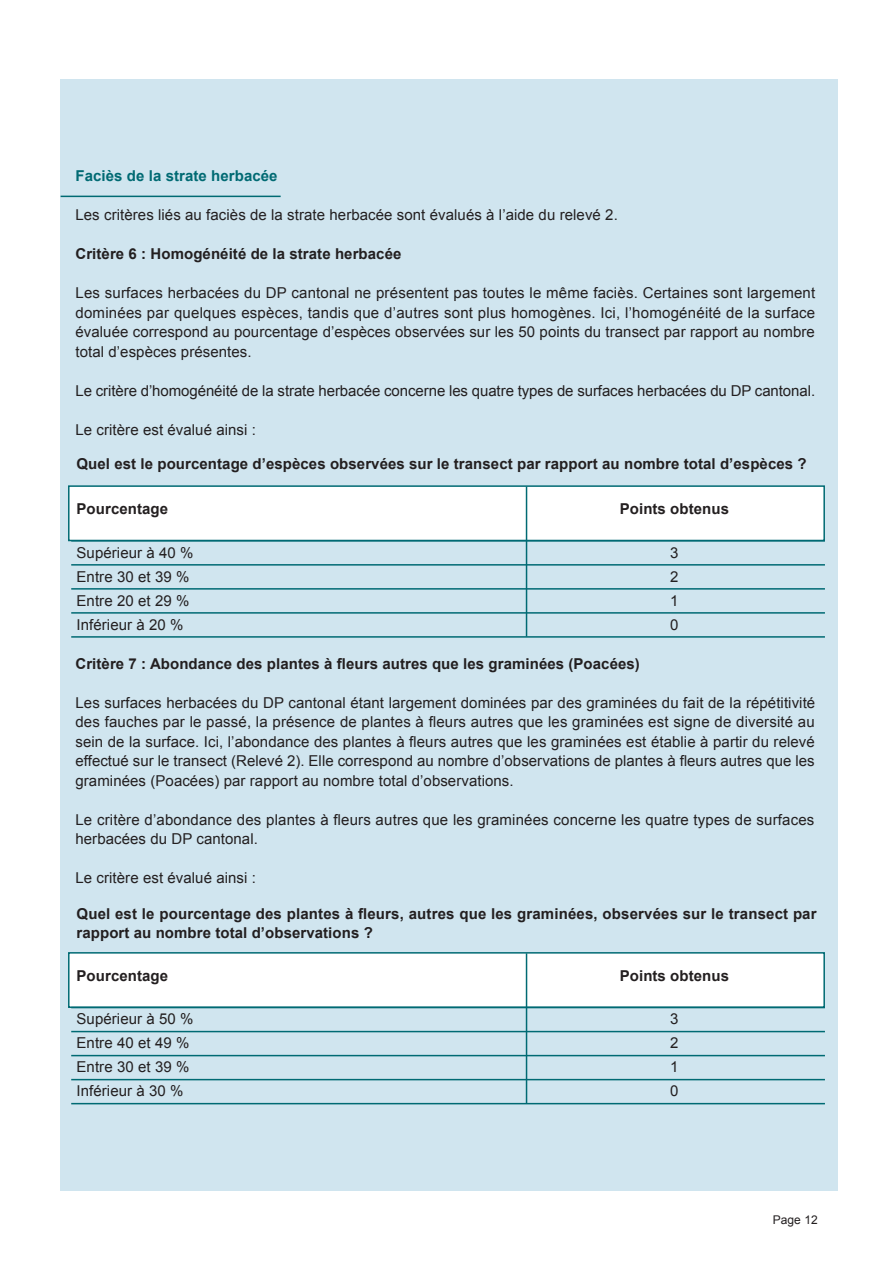
<style>
.page{position:relative;width:893px;height:1263px;background:#fff}
.page>*{position:absolute;margin:0;border:0;box-sizing:border-box;transform-origin:0 0}
.t1{font:15px/24px "Arial";letter-spacing:.005em;color:#231f20;text-align:justify}
.t2{font:700 15px/19.5px "Arial";letter-spacing:.005em;color:#231f20}
.t3{font:700 15px "Arial";letter-spacing:.005em;color:#006a73}
.t4{font:12px "Arial";letter-spacing:.005em;color:#231f20}
</style>
<div class="page">
<div style="left:61px;top:79px;width:777px;height:1112px;background:#d0e5ef"></div>
<div style="left:68px;top:485px;width:757px;height:56px;background:#fff;border:2px solid #006a73"></div>
<hr style="left:71px;top:540px;width:754px;height:2px;background:#006a73">
<hr style="left:71px;top:564px;width:754px;height:2px;background:#006a73">
<hr style="left:526px;top:487px;width:1px;height:150px;background:#006a73">
<hr style="left:71px;top:588px;width:754px;height:2px;background:#006a73">
<hr style="left:71px;top:612px;width:754px;height:2px;background:#006a73">
<hr style="left:71px;top:636px;width:754px;height:2px;background:#006a73">
<div style="left:68px;top:952px;width:757px;height:56px;background:#fff;border:2px solid #006a73"></div>
<hr style="left:71px;top:1007px;width:754px;height:1px;background:#006a73">
<hr style="left:71px;top:1031px;width:754px;height:1px;background:#006a73">
<hr style="left:526px;top:953px;width:1px;height:150px;background:#006a73">
<hr style="left:71px;top:1055px;width:754px;height:1px;background:#006a73">
<hr style="left:71px;top:1079px;width:754px;height:1px;background:#006a73">
<hr style="left:71px;top:1103px;width:754px;height:1px;background:#006a73">
<hr style="left:61px;top:196px;width:220px;height:1px;background:#006a73">
<p class="t3" style="left:75px;top:166px;width:204px">Faciès de la strate herbacée</p>
<p class="t1" style="left:75px;top:203px;width:544px">Les critères liés au faciès de la strate herbacée sont évalués à l’aide du relevé 2.</p>
<p class="t2" style="left:75px;top:245px;width:327px">Critère 6 : Homogénéité de la strate herbacée</p>
<p class="t1" style="left:75px;top:283px;width:741px;line-height:19.5px">Les surfaces herbacées du DP cantonal ne présentent pas toutes le même faciès. Certaines sont largement dominées par quelques espèces, tandis que d’autres sont plus homogènes. Ici, l’homogénéité de la surface évaluée correspond au pourcentage d’espèces observées sur les 50 points du transect par rapport au nombre total d’espèces présentes.</p>
<p class="t1" style="left:75px;top:379px;width:741px">Le critère d’homogénéité de la strate herbacée concerne les quatre types de surfaces herbacées du DP cantonal.</p>
<p class="t1" style="left:75px;top:418px;width:182px">Le critère est évalué ainsi :</p>
<p class="t2" style="left:77px;top:455px;width:732px">Quel est le pourcentage d’espèces observées sur le transect par rapport au nombre total d’espèces ?</p>
<p class="t2" style="left:77px;top:500px;width:93px">Pourcentage</p>
<p class="t1" style="left:77px;top:541px;width:119px;text-align:left">Supérieur à 40 %<br>Entre 30 et 39 %<br>Entre 20 et 29 %<br>Inférieur à 20 %</p>
<p class="t2" style="left:620px;top:500px;width:111px">Points obtenus</p>
<p class="t1" style="left:670px;top:541px;width:10px">3<br>2<br>1<br>0</p>
<p class="t2" style="left:75px;top:654px;width:566px">Critère 7 : Abondance des plantes à fleurs autres que les graminées (Poacées)</p>
<p class="t1" style="left:75px;top:693px;width:741px;line-height:19.5px">Les surfaces herbacées du DP cantonal étant largement dominées par des graminées du fait de la répétitivité des fauches par le passé, la présence de plantes à fleurs autres que les graminées est signe de diversité au sein de la surface. Ici, l’abondance des plantes à fleurs autres que les graminées est établie à partir du relevé effectué sur le transect (Relevé 2). Elle correspond au nombre d’observations de plantes à fleurs autres que les graminées (Poacées) par rapport au nombre total d’observations.</p>
<p class="t1" style="left:75px;top:810px;width:740px;line-height:19.5px">Le critère d’abondance des plantes à fleurs autres que les graminées concerne les quatre types de surfaces herbacées du DP cantonal.</p>
<p class="t1" style="left:75px;top:866px;width:182px">Le critère est évalué ainsi :</p>
<p class="t2" style="left:77px;top:904px;width:742px">Quel est le pourcentage des plantes à fleurs, autres que les graminées, observées sur le transect par rapport au nombre total d’observations ?</p>
<p class="t2" style="left:77px;top:966px;width:93px">Pourcentage</p>
<p class="t1" style="left:77px;top:1007px;width:119px;text-align:left">Supérieur à 50 %<br>Entre 40 et 49 %<br>Entre 30 et 39 %<br>Inférieur à 30 %</p>
<p class="t2" style="left:620px;top:966px;width:111px">Points obtenus</p>
<p class="t1" style="left:670px;top:1007px;width:10px">3<br>2<br>1<br>0</p>
<p class="t4" style="left:773px;top:1212px;width:47px">Page 12</p>
</div>
